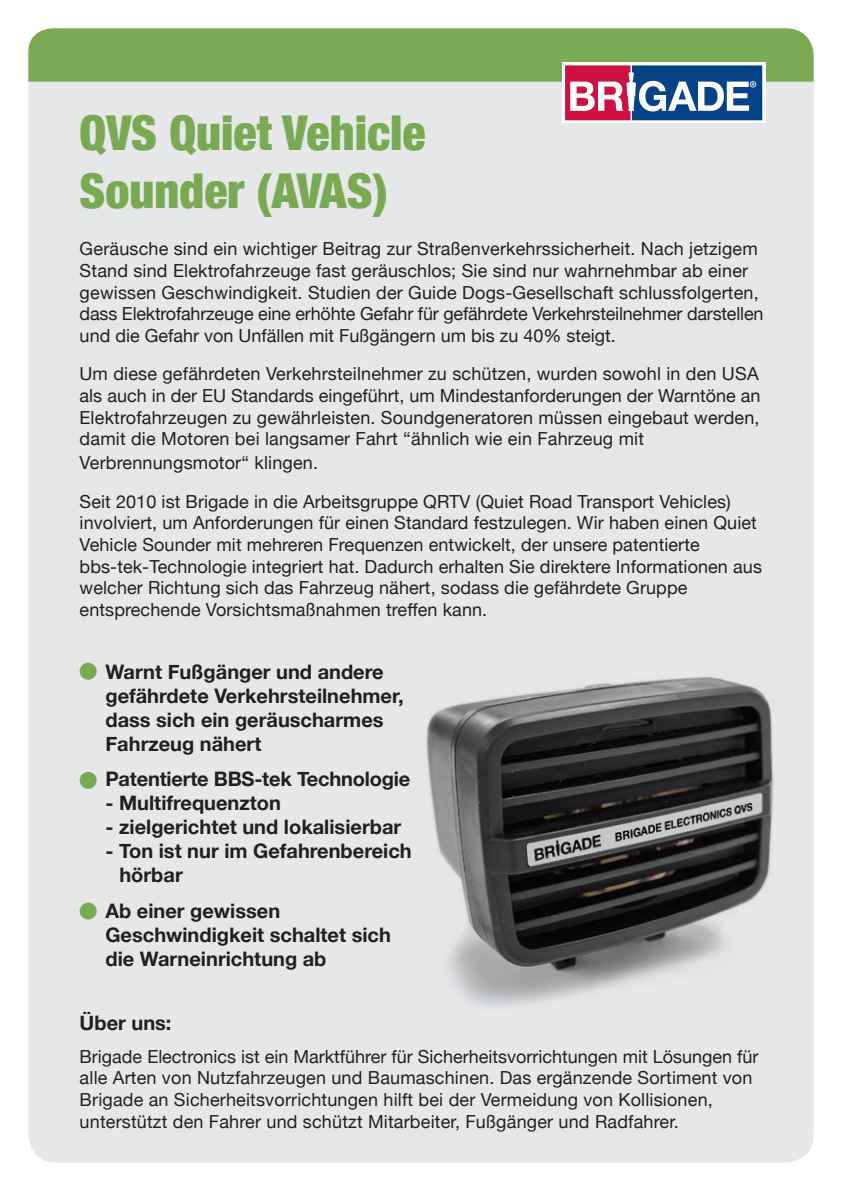
<style>
.page{position:relative;width:842px;height:1191px;background:#fff}
.page>*{position:absolute;margin:0;border:0;box-sizing:border-box;transform-origin:0 0}
.t1{font:900 condensed 48px/57.6px "Helvetica Neue";color:#7aa953}
.t2{font:700 20px/24px "Helvetica Neue";color:#231f20}
.t3{font:18px/21.6px "Helvetica Neue";letter-spacing:.005em;color:#231f20}
</style>
<div class="page">
<div style="left:28px;top:28px;width:786px;height:1134px;background:#e6e7e9;border-radius:28px"></div>
<div style="left:28px;top:28px;width:786px;height:54px;background:#7aa953"></div>
<svg style="left:562px;top:62px;width:203px;height:61px;background:#f5f4f7"></svg>
<svg style="left:565px;top:65px;width:197px;height:55px;background:#7a6c98"></svg>
<img style="left:426px;top:676px;width:348px;height:330px">
<div style="left:80px;top:662px;width:17px;height:17px;background:#7aa953;border-radius:50%"></div>
<div style="left:80px;top:772px;width:17px;height:17px;background:#7aa953;border-radius:50%"></div>
<div style="left:80px;top:902px;width:17px;height:17px;background:#7aa953;border-radius:50%"></div>
<p class="t1" style="left:80px;top:102px;width:347px">QVS Quiet Vehicle<br>Sounder (AVAS)</p>
<p class="t3" style="left:80px;top:239px;width:685px">Geräusche sind ein wichtiger Beitrag zur Straßenverkehrssicherheit. Nach jetzigem Stand sind Elektrofahrzeuge fast geräuschlos; Sie sind nur wahrnehmbar ab einer gewissen Geschwindigkeit. Studien der Guide Dogs-Gesellschaft schlussfolgerten, dass Elektrofahrzeuge eine erhöhte Gefahr für gefährdete Verkehrsteilnehmer darstellen und die Gefahr von Unfällen mit Fußgängern um bis zu 40% steigt.</p>
<p class="t3" style="left:80px;top:364px;width:682px;text-align:justify">Um diese gefährdeten Verkehrsteilnehmer zu schützen, wurden sowohl in den USA als auch in der EU Standards eingeführt, um Mindestanforderungen der Warntöne an Elektrofahrzeugen zu gewährleisten. Soundgeneratoren müssen eingebaut werden, damit die Motoren bei langsamer Fahrt “ähnlich wie ein Fahrzeug mit</p>
<p class="t3" style="left:80px;top:453px;width:240px">Verbrennungsmotor“ klingen.</p>
<p class="t3" style="left:80px;top:491px;width:684px">Seit 2010 ist Brigade in die Arbeitsgruppe QRTV (Quiet Road Transport Vehicles) involviert, um Anforderungen für einen Standard festzulegen. Wir haben einen Quiet Vehicle Sounder mit mehreren Frequenzen entwickelt, der unsere patentierte bbs-tek-Technologie integriert hat. Dadurch erhalten Sie direktere Informationen aus welcher Richtung sich das Fahrzeug nähert, sodass die gefährdete Gruppe entsprechende Vorsichtsmaßnahmen treffen kann.</p>
<p class="t2" style="left:105px;top:660px;width:300px">Warnt Fußgänger und andere gefährdete Verkehrsteilnehmer, dass sich ein geräuscharmes<br>Fahrzeug nähert</p>
<p class="t2" style="left:105px;top:768px;width:306px">Patentierte BBS-tek Technologie</p>
<p class="t2" style="left:105px;top:792px;width:177px">- Multifrequenzton</p>
<p class="t2" style="left:105px;top:816px;width:297px">- zielgerichtet und lokalisierbar</p>
<p class="t2" style="left:119px;top:840px;width:294px;text-indent:-14px">- Ton ist nur im Gefahrenbereich hörbar</p>
<p class="t2" style="left:105px;top:899px;width:287px">Ab einer gewissen<br>Geschwindigkeit schaltet sich die Warneinrichtung ab</p>
<p class="t2" style="left:80px;top:1011px;width:93px">Über uns:</p>
<p class="t3" style="left:80px;top:1046px;width:680px">Brigade Electronics ist ein Marktführer für Sicherheitsvorrichtungen mit Lösungen für alle Arten von Nutzfahrzeugen und Baumaschinen. Das ergänzende Sortiment von Brigade an Sicherheitsvorrichtungen hilft bei der Vermeidung von Kollisionen, unterstützt den Fahrer und schützt Mitarbeiter, Fußgänger und Radfahrer.</p>
</div>
